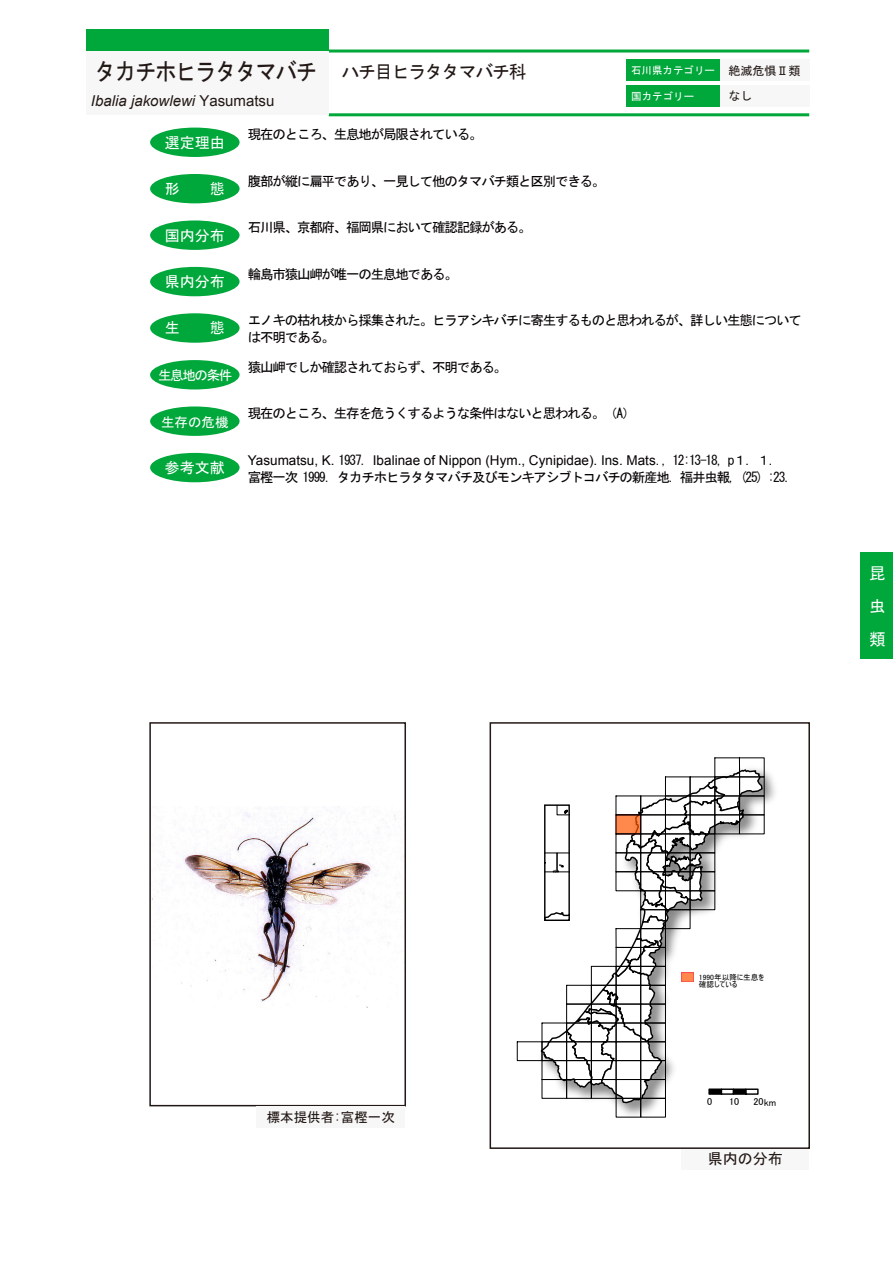
<style>
.page{position:relative;width:893px;height:1263px;background:#fff}
.page>*{position:absolute;margin:0;border:0;box-sizing:border-box;transform-origin:0 0}
.t1{font:24px "MS Gothic";letter-spacing:-.07em;color:#221815;scale:.9 1}
.t2{font:16.5px/33px "MS Gothic";color:#fff;text-align:justify}
.t3{font:15px "MS Gothic";color:#fff}
.t4{font:italic 15px "Arial";color:#221815}
.t5{font:15px "MS Gothic";color:#221815}
.t6{font:13.5px/17px "MS Gothic";letter-spacing:-.09em;color:#040000}
.t7{font:13.5px "Arial";color:#040000}
.t8{font:13.5px "MS Gothic";letter-spacing:-.1em;color:#fff}
.t9{font:13.5px "MS Gothic";color:#221815}
.t10{font:12px "MS Gothic";color:#221815}
.t11{font:10.5px "MS Gothic";color:#fff}
.t12{font:10.05px "MS UI Gothic";color:#000}
.t13{font:7.65px/7.6px "MS UI Gothic";color:#000}
.s1{font-size:18px}
.s2{font-size:12px;color:#221815}
.s3{font-style:normal}
.s4{font-family:"MS Gothic"}
</style>
<div class="page">
<div style="left:720px;top:60px;width:89px;height:21px;background:#f7f7f7"></div>
<hr style="left:329px;top:50px;width:480px;height:3px;background:#00a73b">
<hr style="left:329px;top:113px;width:480px;height:3px;background:#00a73b">
<div style="left:626px;top:60px;width:94px;height:21px;background:#00a73b"></div>
<div style="left:86px;top:30px;width:243px;height:21px;background:#00a73b"></div>
<div style="left:86px;top:51px;width:243px;height:64px;background:#f7f7f7"></div>
<div style="left:720px;top:85px;width:89px;height:21px;background:#f7f7f7"></div>
<div style="left:626px;top:85px;width:94px;height:21px;background:#00a73b"></div>
<div style="left:150px;top:220px;width:90px;height:30px;background:#00a73b;border-radius:50%"></div>
<div style="left:150px;top:267px;width:90px;height:29px;background:#00a73b;border-radius:50%"></div>
<div style="left:150px;top:174px;width:90px;height:29px;background:#00a73b;border-radius:50%"></div>
<div style="left:150px;top:128px;width:90px;height:29px;background:#00a73b;border-radius:50%"></div>
<div style="left:150px;top:313px;width:90px;height:30px;background:#00a73b;border-radius:50%"></div>
<div style="left:150px;top:406px;width:90px;height:30px;background:#00a73b;border-radius:50%"></div>
<div style="left:150px;top:453px;width:90px;height:29px;background:#00a73b;border-radius:50%"></div>
<div style="left:150px;top:360px;width:90px;height:29px;background:#00a73b;border-radius:50%"></div>
<div style="left:682px;top:1148px;width:127px;height:21px;background:#f7f7f7"></div>
<div style="left:860px;top:553px;width:33px;height:106px;background:#00a73b"></div>
<img style="left:152px;top:807px;width:251px;height:201px">
<div style="left:149px;top:722px;width:257px;height:384px;border:2px solid #221815"></div>
<div style="left:256px;top:1107px;width:149px;height:21px;background:#f7f7f7"></div>
<div style="left:490px;top:722px;width:320px;height:427px;border:2px solid #221815"></div>
<img style="left:506px;top:757px;width:285px;height:392px">
<div style="left:640px;top:1098px;width:26px;height:19px;border:1px solid #000"></div>
<div style="left:517px;top:1041px;width:25px;height:20px;border:1px solid #000"></div>
<svg style="left:539px;top:768px;width:225px;height:336px"></svg>
<div style="left:682px;top:972px;width:12px;height:10px;background:#ff884d"></div>
<div style="left:709px;top:1089px;width:12px;height:5px;background:#000"></div>
<div style="left:708px;top:1088px;width:14px;height:7px;border:1px solid #000"></div>
<div style="left:721px;top:1088px;width:13px;height:7px;border:1px solid #000"></div>
<div style="left:733px;top:1089px;width:13px;height:5px;background:#000"></div>
<div style="left:733px;top:1088px;width:13px;height:7px;border:1px solid #000"></div>
<div style="left:745px;top:1088px;width:14px;height:7px;border:1px solid #000"></div>
<div style="left:638px;top:730px;width:76px;height:38px;background:#fff"></div>
<h1 class="t1" style="left:95px;top:60px;width:482px">タカチホヒラタタマバチ <span class="s1">ハチ目ヒラタタマバチ科</span></h1>
<p class="t11" style="left:631px;top:65px;width:171px">石川県カテゴリー <span class="s2">絶滅危惧Ⅱ類</span></p>
<p class="t11" style="left:631px;top:91px;width:64px">国カテゴリー</p>
<p class="t10" style="left:728px;top:89px;width:25px">なし</p>
<p class="t4" style="left:91px;top:91px;width:185px">Ibalia jakowlewi <span class="s3">Yasumatsu</span></p>
<p class="t3" style="left:165px;top:135px;width:61px">選定理由</p>
<p class="t3" style="left:165px;top:181px;width:61px">形　　態</p>
<p class="t3" style="left:165px;top:228px;width:61px">国内分布</p>
<p class="t3" style="left:165px;top:274px;width:61px">県内分布</p>
<p class="t3" style="left:165px;top:321px;width:61px">生　　態</p>
<p class="t8" style="left:158px;top:368px;width:76px">生息地の条件</p>
<p class="t8" style="left:161px;top:415px;width:69px">生存の危機</p>
<p class="t3" style="left:165px;top:460px;width:61px">参考文献</p>
<p class="t6" style="left:248px;top:126px;width:236px">現在のところ、生息地が局限されている。</p>
<p class="t6" style="left:248px;top:172px;width:359px">腹部が縦に扁平であり、一見して他のタマバチ類と区別できる。</p>
<p class="t6" style="left:248px;top:219px;width:285px">石川県、京都府、福岡県において確認記録がある。</p>
<p class="t6" style="left:248px;top:265px;width:212px">輪島市猿山岬が唯一の生息地である。</p>
<p class="t6" style="left:248px;top:312px;width:556px">エノキの枯れ枝から採集された。ヒラアシキバチに寄生するものと思われるが、詳しい生態については不明である。</p>
<p class="t6" style="left:248px;top:358px;width:261px">猿山岬でしか確認されておらず、不明である。</p>
<p class="t6" style="left:248px;top:405px;width:389px">現在のところ、生存を危うくするような条件はないと思われる。（A）</p>
<p class="t7" style="left:248px;top:451px;width:529px">Yasumatsu, K. <span class="s4">1937．</span>Ibalinae of Nippon (Hym., Cynipidae). Ins. Mats<span class="s4">., 12:13-18, p１. １.</span></p>
<p class="t6" style="left:248px;top:468px;width:545px">富樫一次 1999．タカチホヒラタタマバチ及びモンキアシブトコバチの新産地. 福井虫報, (25) :23.</p>
<p class="t2" style="left:869px;top:556px;width:17px">昆虫類</p>
<p class="t9" style="left:267px;top:1111px;width:130px">標本提供者:富樫一次</p>
<p class="t13" style="left:699px;top:973px;width:67px">1990年以降に生息を確認している</p>
<p class="t12" style="left:707px;top:1096px;width:7px">0</p>
<p class="t12" style="left:729px;top:1096px;width:12px">10</p>
<p class="t12" style="left:753px;top:1097px;width:24px">20km</p>
<p class="t5" style="left:708px;top:1151px;width:76px">県内の分布</p>
</div>
